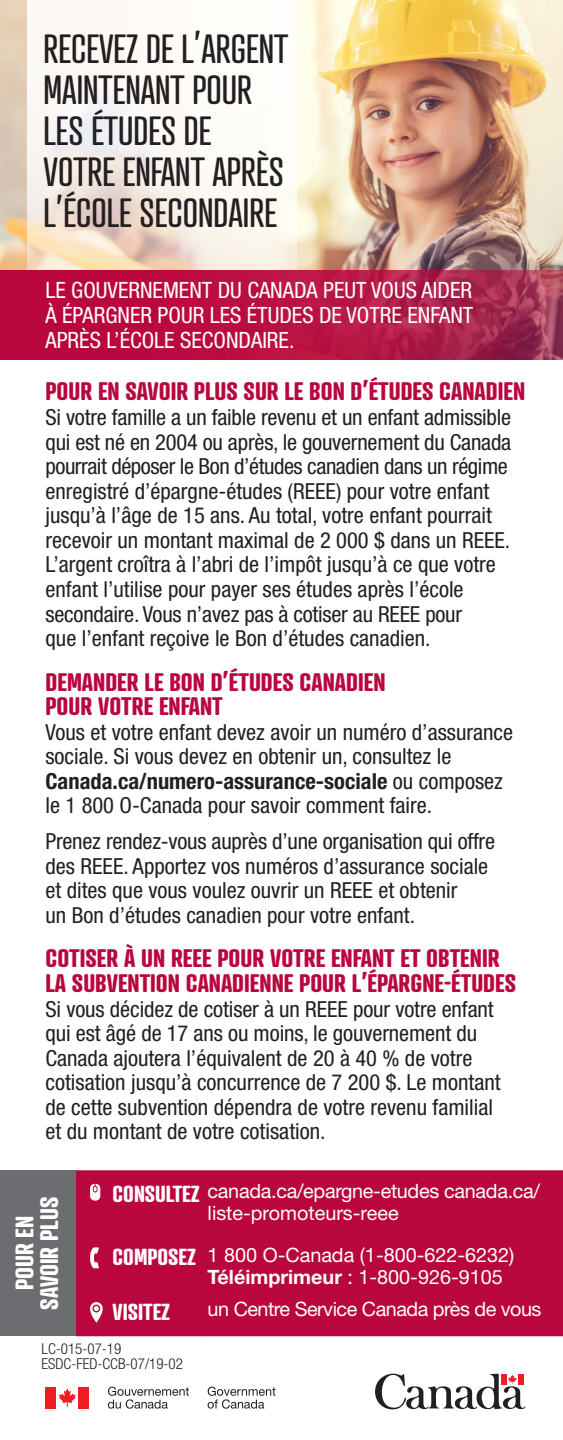
<style>
.page{position:relative;width:563px;height:1440px;background:#fff}
.page>*{position:absolute;margin:0;border:0;box-sizing:border-box;transform-origin:0 0}
.t1{font:39.5px/41px "Atrament";color:#231f20}
.t2{font:700 24.5px/24.5px "Atrament";color:#ba063e}
.t3{font:700 24.5px/24.5px "Atrament";color:#fff;text-align:center}
.t4{font:condensed 22.5px/25px "Helvetica Neue LT Std";color:#fff;text-align:justify}
.t5{font:700 22.5px "Atrament";color:#fff}
.t6{font:condensed 22px/24.5px "Helvetica Neue LT Std";color:#231f20}
.t7{font:19.75px/22.5px "Helvetica Neue LT Std";letter-spacing:-.015em;color:#fff}
.t8{font:300 condensed 15px/15px "Helvetica Neue LT Std";color:#231f20}
.s1{font-weight:700}
</style>
<div class="page">
<div style="left:0;top:1170px;width:76px;height:166px;background:#6c6d70"></div>
<div style="left:76px;top:1170px;width:486px;height:166px;background:#ba063e"></div>
<svg style="left:90px;top:1184px;width:10px;height:17px"></svg>
<svg style="left:90px;top:1247px;width:9px;height:21px"></svg>
<svg style="left:90px;top:1302px;width:13px;height:21px"></svg>
<img style="left:0;top:0;width:562px;height:270px">
<svg style="left:27px;top:0;width:270px;height:270px;fill:#fcf8f5"></svg>
<svg style="left:0;top:270px;width:562px;height:90px;background:#b41645"></svg>
<svg style="left:59px;top:1388px;width:17px;height:19px"></svg>
<div style="left:45px;top:1387px;width:11px;height:21px;background:#ee1d23"></div>
<div style="left:78px;top:1387px;width:11px;height:21px;background:#ee1d23"></div>
<svg style="left:207px;top:1387px;width:68px;height:22px"></svg>
<svg style="left:108px;top:1387px;width:81px;height:22px"></svg>
<svg style="left:375px;top:1374px;width:150px;height:36px"></svg>
<p class="t1" style="left:43px;top:28px;width:246px">RECEVEZ DE L’ARGENT<br>MAINTENANT POUR<br>LES ÉTUDES DE<br>VOTRE ENFANT APRÈS<br>L’ÉCOLE SECONDAIRE</p>
<p class="t4" style="left:45px;top:278px;width:429px">LE GOUVERNEMENT DU CANADA PEUT VOUS AIDER À ÉPARGNER POUR LES ÉTUDES DE VOTRE ENFANT APRÈS L’ÉCOLE SECONDAIRE.</p>
<h2 class="t2" style="left:45px;top:379px;width:481px">POUR EN SAVOIR PLUS SUR LE BON D’ÉTUDES CANADIEN</h2>
<h2 class="t6" style="left:45px;top:405px;width:467px">Si votre famille a un faible revenu et un enfant admissible qui est né en 2004 ou après, le gouvernement du Canada pourrait déposer le Bon d’études canadien dans un régime enregistré d’épargne-études (REEE) pour votre enfant jusqu’à l’âge de 15 ans. Au total, votre enfant pourrait recevoir un montant maximal de 2 000 $ dans un REEE.<br>L’argent croîtra à l’abri de l’impôt jusqu’à ce que votre enfant l’utilise pour payer ses études après l’école secondaire. Vous n’avez pas à cotiser au REEE pour<br>que l’enfant reçoive le Bon d’études canadien.</h2>
<h2 class="t2" style="left:45px;top:669px;width:341px">DEMANDER LE BON D’ÉTUDES CANADIEN<br>POUR VOTRE ENFANT</h2>
<h2 class="t6" style="left:45px;top:720px;width:469px">Vous et votre enfant devez avoir un numéro d’assurance sociale. Si vous devez en obtenir un, consultez le <span class="s1">Canada.ca/numero-assurance-sociale</span> ou composez le 1 800 O-Canada pour savoir comment faire.</h2>
<h2 class="t6" style="left:45px;top:829px;width:451px">Prenez rendez-vous auprès d’une organisation qui offre des REEE. Apportez vos numéros d’assurance sociale et dites que vous voulez ouvrir un REEE et obtenir<br>un Bon d’études canadien pour votre enfant.</h2>
<h2 class="t2" style="left:45px;top:946px;width:472px">COTISER À UN REEE POUR VOTRE ENFANT ET OBTENIR<br>LA SUBVENTION CANADIENNE POUR L’ÉPARGNE-ÉTUDES</h2>
<h2 class="t6" style="left:45px;top:996px;width:456px">Si vous décidez de cotiser à un REEE pour votre enfant qui est âgé de 17 ans ou moins, le gouvernement du Canada ajoutera l’équivalent de 20 à 40 % de votre cotisation jusqu’à concurrence de 7 200 $. Le montant de cette subvention dépendra de votre revenu familial et du montant de votre cotisation.</h2>
<p class="t5" style="left:112px;top:1179px;width:89px">CONSULTEZ</p>
<p class="t7" style="left:207px;top:1179px;width:334px">canada.ca/epargne-etudes canada.ca/ liste-promoteurs-reee</p>
<p class="t5" style="left:112px;top:1243px;width:85px">COMPOSEZ</p>
<p class="t7" style="left:207px;top:1243px;width:308px">1 800 O-Canada (1-800-622-6232)</p>
<p class="t7" style="left:207px;top:1266px;width:296px"><span class="s1">Téléimprimeur</span> : 1-800-926-9105</p>
<p class="t5" style="left:112px;top:1298px;width:59px">VISITEZ</p>
<p class="t7" style="left:207px;top:1298px;width:335px">un Centre Service Canada près de vous</p>
<h2 class="t8" style="left:42px;top:1341px;width:143px">LC-015-07-19<br>ESDC-FED-CCB-07/19-02</h2>
<p class="t3" style="left:12px;top:1310px;width:114px;rotate:-90deg">POUR EN<br>SAVOIR PLUS</p>
</div>
